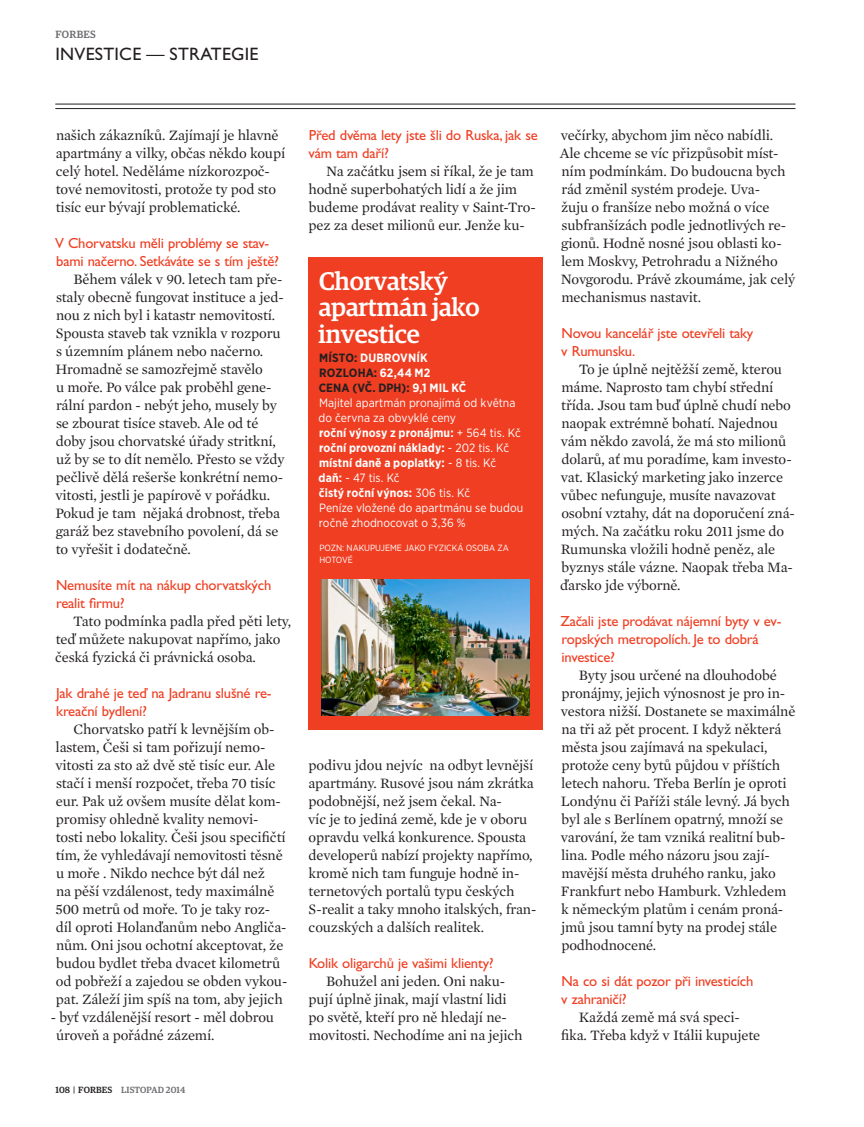
<style>
.page{position:relative;width:864px;height:1127px;background:#fff}
.page>*{position:absolute;margin:0;border:0;box-sizing:border-box;transform-origin:0 0}
.titul_nad_rameckem{font:500 25.5px/26.5px "Guardian Egyp";letter-spacing:-.01em;color:#fff}
.rubrika__pokracovani{font:18px "Gill Sans OT";letter-spacing:.015em;color:#231f20}
.Text{font:14.7px/18px "Mercury Text G1";letter-spacing:-.01em;color:#231f20}
.otazky_rozhovor__Gil{font:14.7px/18px "Gill Sans OT";letter-spacing:-.015em;color:#ef3e22}
.text{font:700 12px "Gotham Narrow";letter-spacing:.01em;color:#fff}
.text-2{font:12px/15px "Gotham Narrow";color:#fff}
.text-3{font:700 12px "Gotham Narrow";letter-spacing:.005em;color:#231f20}
.Forbes_L{font:500 10.5px "Guardian Egyp";letter-spacing:.025em;color:#6c6d70}
.poznamka_pod_tabulko{font:9px/12px "Gotham Narrow";color:#fff}
.Paginace_L{font:500 9px "Guardian Egyp";letter-spacing:.01em;color:#6c6d70}
.s1{color:#231f20}
.s2{color:#fff}
.s3{font-weight:400}
.s4{font-weight:700}
</style>
<div class="page">
<div style="left:308px;top:257px;width:234px;height:473px;background:#ef3e22"></div>
<img style="left:321px;top:579px;width:208px;height:137px">
<hr style="left:55px;top:104px;width:740px;height:1px;background:#231f20">
<hr style="left:55px;top:108px;width:740px;height:1px;background:#231f20">
<p class="Forbes_L" style="left:55px;top:26px;width:42px">FORBES</p>
<p class="rubrika__pokracovani" style="left:55px;top:44px;width:204px">INVESTICE — STRATEGIE</p>
<p class="Text" style="left:56px;top:125px;width:231px">našich zákazníků. Zajímají je hlavně apartmány a vilky, občas někdo koupí celý hotel. Neděláme nízkorozpoč&shy;tové nemovitosti, protože ty pod sto tisíc eur bývají problematické.</p>
<p class="otazky_rozhovor__Gil" style="left:55px;top:234px;width:225px">V Chorvatsku měli problémy se stav&shy;bami načerno. Setkáváte se s tím ještě?</p>
<p class="Text" style="left:55px;top:269px;width:231px;text-indent:18px">Během válek v 90. letech tam pře&shy;staly obecně fungovat instituce a jed&shy;nou z nich byl i katastr nemovitostí.<br>Spousta staveb tak vznikla v rozporu s územním plánem nebo načerno.<br>Hromadně se samozřejmě stavělo<br>u moře. Po válce pak proběhl gene&shy;rální pardon - nebýt jeho, musely by se zbourat tisíce staveb. Ale od té doby jsou chorvatské úřady stritkní, už by se to dít nemělo. Přesto se vždy pečlivě dělá rešerše konkrétní nemo&shy;vitosti, jestli je papírově v pořádku.<br>Pokud je tam nějaká drobnost, třeba garáž bez stavebního povolení, dá se to vyřešit i dodatečně.</p>
<p class="otazky_rozhovor__Gil" style="left:56px;top:576px;width:217px">Nemusíte mít na nákup chorvatských realit firmu?</p>
<p class="Text" style="left:55px;top:611px;width:237px;text-indent:18px">Tato podmínka padla před pěti lety, teď můžete nakupovat napřímo, jako česká fyzická či právnická osoba.</p>
<p class="otazky_rozhovor__Gil" style="left:56px;top:684px;width:217px">Jak drahé je teď na Jadranu slušné re&shy;kreační bydlení?</p>
<p class="Text" style="left:55px;top:719px;width:233px;text-indent:18px">Chorvatsko patří k levnějším ob&shy;lastem, Češi si tam pořizují nemo&shy;vitosti za sto až dvě stě tisíc eur. Ale stačí i menší rozpočet, třeba 70 tisíc eur. Pak už ovšem musíte dělat kom&shy;promisy ohledně kvality nemovi&shy;tosti nebo lokality. Češi jsou specifičtí tím, že vyhledávají nemovitosti těsně u moře . Nikdo nechce být dál než<br>na pěší vzdálenost, tedy maximálně 500 metrů od moře. To je taky roz&shy;díl oproti Holanďanům nebo Angliča&shy;nům. Oni jsou ochotní akceptovat, že budou bydlet třeba dvacet kilometrů od pobřeží a zajedou se obden vykou&shy;pat. Záleží jim spíš na tom, aby jejich</p>
<p class="Text" style="left:56px;top:1007px;width:219px;text-indent:-5px">- byť vzdálenější resort - měl dobrou úroveň a pořádné zázemí.</p>
<p class="Paginace_L" style="left:55px;top:1083px;width:131px"><span class="s1">108 | FORBES</span> LISTOPAD 2014</p>
<p class="otazky_rozhovor__Gil" style="left:308px;top:126px;width:231px">Před dvěma lety jste šli do Ruska, jak se vám tam daří?</p>
<p class="Text" style="left:308px;top:161px;width:229px;text-indent:18px">Na začátku jsem si říkal, že je tam hodně superbohatých lidí a že jim budeme prodávat reality v Saint-Tro&shy;pez za deset milionů eur. Jenže ku-</p>
<p class="titul_nad_rameckem" style="left:318px;top:266px;width:162px">Chorvatský apartmán jako investice</p>
<p class="text" style="left:319px;top:350px;width:110px"><span class="s1">MÍSTO:</span> DUBROVNÍK</p>
<p class="text-3" style="left:319px;top:365px;width:112px">ROZLOHA: <span class="s2">62,44 M2</span></p>
<p class="text-3" style="left:318px;top:380px;width:149px">CENA (VČ. DPH): <span class="s2">9,1 MIL KČ</span></p>
<p class="text-2" style="left:318px;top:395px;width:198px">Majitel apartmán pronajímá od května do června za obvyklé ceny</p>
<p class="text" style="left:319px;top:425px;width:203px">roční výnosy z pronájmu: <span class="s3">+ 564 tis. Kč</span></p>
<p class="text" style="left:319px;top:440px;width:191px">roční provozní náklady: <span class="s3">- 202 tis. Kč</span></p>
<p class="text" style="left:319px;top:455px;width:178px">místní daně a poplatky: <span class="s3">- 8 tis. Kč</span></p>
<p class="text-2" style="left:318px;top:470px;width:82px"><span class="s4">daň:</span> - 47 tis. Kč</p>
<p class="text" style="left:319px;top:485px;width:153px">čistý roční výnos: <span class="s3">306 tis. Kč</span></p>
<p class="text-2" style="left:319px;top:500px;width:206px">Peníze vložené do apartmánu se budou ročně zhodnocovat o 3,36 %</p>
<p class="poznamka_pod_tabulko" style="left:319px;top:542px;width:191px">POZN: NAKUPUJEME JAKO FYZICKÁ OSOBA ZA<br>HOTOVÉ</p>
<p class="Text" style="left:308px;top:755px;width:230px">podivu jdou nejvíc na odbyt levnější apartmány. Rusové jsou nám zkrátka podobnější, než jsem čekal. Na-<br>víc je to jediná země, kde je v oboru opravdu velká konkurence. Spousta developerů nabízí projekty napřímo, kromě nich tam funguje hodně in&shy;ternetových portalů typu českých S-realit a taky mnoho italských, fran&shy;couzských a dalších realitek.</p>
<p class="otazky_rozhovor__Gil" style="left:308px;top:954px;width:186px">Kolik oligarchů je vašimi klienty?</p>
<p class="Text" style="left:308px;top:971px;width:215px;text-indent:18px">Bohužel ani jeden. Oni naku&shy;pují úplně jinak, mají vlastní lidi po světě, kteří pro ně hledají ne&shy;movitosti. Nechodíme ani na jejich</p>
<p class="Text" style="left:559px;top:125px;width:237px">večírky, abychom jim něco nabídli.<br>Ale chceme se víc přizpůsobit míst&shy;ním podmínkám. Do budoucna bych rád změnil systém prodeje. Uva-<br>žuju o franšíze nebo možná o více subfranšízách podle jednotlivých re&shy;gionů. Hodně nosné jsou oblasti ko&shy;lem Moskvy, Petrohradu a Nižného Novgorodu. Právě zkoumáme, jak celý mechanismus nastavit.</p>
<p class="otazky_rozhovor__Gil" style="left:561px;top:324px;width:193px">Novou kancelář jste otevřeli taky v Rumunsku.</p>
<p class="Text" style="left:560px;top:359px;width:236px;text-indent:18px">To je úplně nejtěžší země, kterou máme. Naprosto tam chybí střední třída. Jsou tam buď úplně chudí nebo naopak extrémně bohatí. Najednou vám někdo zavolá, že má sto milionů dolarů, ať mu poradíme, kam investo&shy;vat. Klasický marketing jako inzerce vůbec nefunguje, musíte navazovat osobní vztahy, dát na doporučení zná&shy;mých. Na začátku roku 2011 jsme do Rumunska vložili hodně peněz, ale byznys stále vázne. Naopak třeba Ma&shy;ďarsko jde výborně.</p>
<p class="otazky_rozhovor__Gil" style="left:560px;top:612px;width:222px">Začali jste prodávat nájemní byty v ev&shy;ropských metropolích. Je to dobrá investice?</p>
<p class="Text" style="left:560px;top:665px;width:236px;text-indent:18px">Byty jsou určené na dlouhodobé pronájmy, jejich výnosnost je pro in&shy;vestora nižší. Dostanete se maximálně na tři až pět procent. I když některá města jsou zajímavá na spekulaci, protože ceny bytů půjdou v příštích letech nahoru. Třeba Berlín je oproti Londýnu či Paříži stále levný. Já bych byl ale s Berlínem opatrný, množí se varování, že tam vzniká realitní bub&shy;lina. Podle mého názoru jsou zají&shy;mavější města druhého ranku, jako Frankfurt nebo Hamburk. Vzhledem k německým platům i cenám proná&shy;jmů jsou tamní byty na prodej stále podhodnocené.</p>
<p class="otazky_rozhovor__Gil" style="left:561px;top:972px;width:193px">Na co si dát pozor při investicích v zahraničí?</p>
<p class="Text" style="left:560px;top:1007px;width:201px;text-align:center">Každá země má svá speci-<br>fika. Třeba když v Itálii kupujete</p>
</div>
